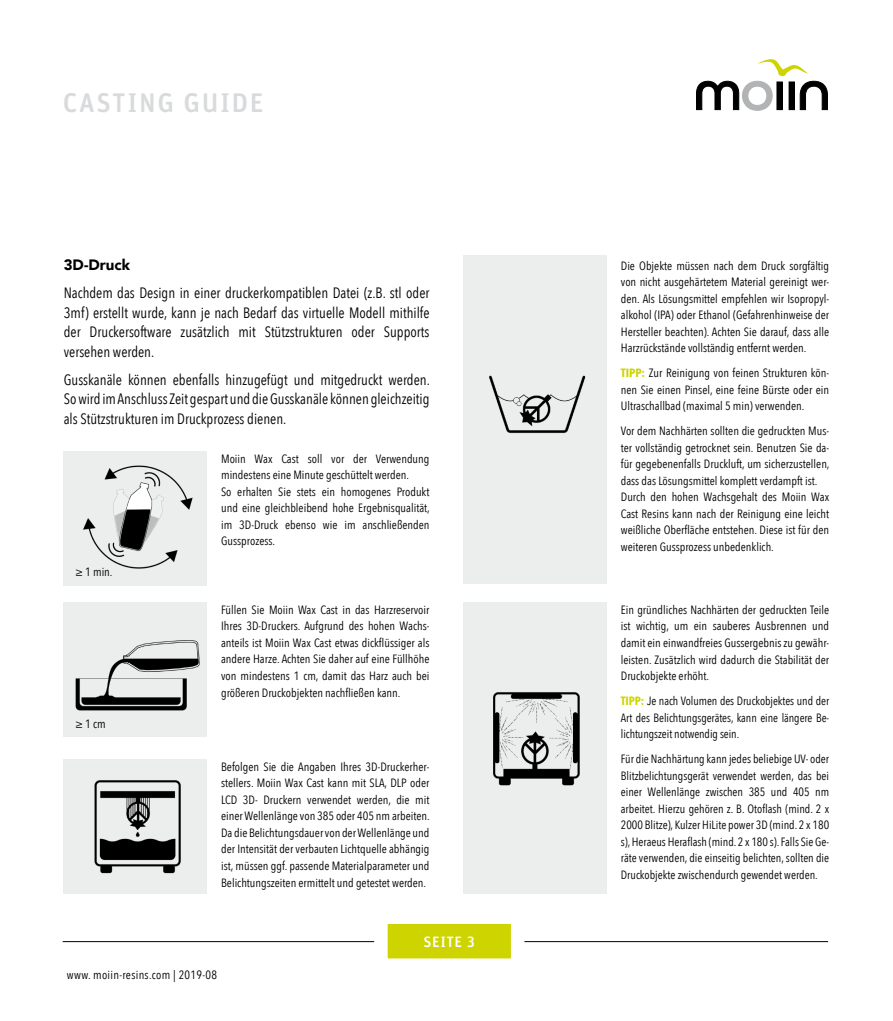
<style>
.page{position:relative;width:893px;height:1021px;background:#fff}
.page>*{position:absolute;margin:0;border:0;box-sizing:border-box;transform-origin:0 0}
.t1{font:500 27px "Unit Rounded Pro";letter-spacing:.06em;color:#d9dadb}
.t2{font:15px/19.5px "Avenir Next Condensed";color:#000;text-align:justify}
.t3{font:900 15px "Avenir";color:#000}
.t4{font:500 15px "Unit Rounded Pro";letter-spacing:.035em;color:#fff}
.t5{font:12px/16.5px "Avenir Next Condensed";color:#000;text-align:justify}
.t6{font:12px "Avenir Next Condensed";letter-spacing:.025em;color:#000}
.s1{font-weight:700;color:#cdd400}
</style>
<div class="page">
<svg style="left:696px;top:59px;width:132px;height:52px"></svg>
<hr style="left:63px;top:941px;width:765px;height:1px;background:#000">
<div style="left:381px;top:917px;width:137px;height:48px;background:#cdd400"></div>
<div style="left:374px;top:910px;width:150px;height:61px;border:14px solid #fff"></div>
<img style="left:64px;top:451px;width:143px;height:134px">
<img style="left:64px;top:602px;width:143px;height:134px">
<img style="left:64px;top:759px;width:143px;height:134px">
<div style="left:463px;top:255px;width:144px;height:329px;background:#eceded"></div>
<img style="left:489px;top:375px;width:97px;height:58px">
<div style="left:463px;top:602px;width:144px;height:291px;background:#eceded"></div>
<img style="left:493px;top:692px;width:87px;height:94px">
<div style="left:148px;top:698px;width:20px;height:5px;background:#000"></div>
<h1 class="t1" style="left:63px;top:84px;width:202px">CASTING GUIDE</h1>
<p class="t3" style="left:64px;top:252px;width:68px">3D-Druck</p>
<p class="t2" style="left:64px;top:282px;width:367px">Nachdem das Design in einer druckerkompatiblen Datei (z.B. stl oder 3mf) erstellt wurde, kann je nach Bedarf das virtuelle Modell mithilfe der Druckersoftware zusätzlich mit Stützstrukturen oder Supports versehen werden.</p>
<p class="t2" style="left:64px;top:369px;width:368px">Gusskanäle können ebenfalls hinzugefügt und mitgedruckt werden.<br>So wird im Anschluss Zeit gespart und die Gusskanäle können gleichzeitig als Stützstrukturen im Druckprozess dienen.</p>
<p class="t5" style="left:221px;top:450px;width:210px;text-align:left">Moiin Wax Cast soll vor der Verwendung mindestens eine Minute geschüttelt werden.<br>So erhalten Sie stets ein homogenes Produkt und eine gleichbleibend hohe Ergebnisqualität, im 3D-Druck ebenso wie im anschließenden Gussprozess.</p>
<p class="t5" style="left:75px;top:562px;width:39px">≥ 1 min.</p>
<p class="t5" style="left:75px;top:715px;width:32px">≥ 1 cm</p>
<p class="t5" style="left:221px;top:601px;width:210px">Füllen Sie Moiin Wax Cast in das Harzreservoir Ihres 3D-Druckers. Aufgrund des hohen Wachs&shy;anteils ist Moiin Wax Cast etwas dickflüssiger als andere Harze. Achten Sie daher auf eine Füllhöhe von mindestens 1 cm, damit das Harz auch bei größeren Druckobjekten nachfließen kann.</p>
<p class="t5" style="left:221px;top:758px;width:210px">Befolgen Sie die Angaben Ihres 3D-Druckerher&shy;stellers. Moiin Wax Cast kann mit SLA, DLP oder LCD 3D- Druckern verwendet werden, die mit einer Wellenlänge von 385 oder 405 nm arbeiten.<br>Da die Belichtungsdauer von der Wellenlänge und der Intensität der verbauten Lichtquelle abhängig ist, müssen ggf. passende Materialparameter und Belichtungszeiten ermittelt und getestet werden.</p>
<p class="t4" style="left:424px;top:931px;width:53px">SEITE 3</p>
<p class="t6" style="left:67px;top:964px;width:152px">www. moiin-resins.com | 2019-08</p>
<p class="t5" style="left:621px;top:257px;width:210px">Die Objekte müssen nach dem Druck sorgfältig von nicht ausgehärtetem Material gereinigt wer&shy;den. Als Lösungsmittel empfehlen wir Isopropyl&shy;alkohol (IPA) oder Ethanol (Gefahrenhinweise der Hersteller beachten). Achten Sie darauf, dass alle Harzrückstände vollständig entfernt werden.</p>
<p class="t5" style="left:621px;top:364px;width:210px"><span class="s1">TIPP:</span> Zur Reinigung von feinen Strukturen kön&shy;nen Sie einen Pinsel, eine feine Bürste oder ein Ultraschallbad (maximal 5 min) verwenden.</p>
<p class="t5" style="left:621px;top:422px;width:210px;text-align:left">Vor dem Nachhärten sollten die gedruckten Mus&shy;ter vollständig getrocknet sein. Benutzen Sie da&shy;für gegebenenfalls Druckluft, um sicherzustellen, dass das Lösungsmittel komplett verdampft ist.<br>Durch den hohen Wachsgehalt des Moiin Wax Cast Resins kann nach der Reinigung eine leicht weißliche Oberfläche entstehen. Diese ist für den weiteren Gussprozess unbedenklich.</p>
<p class="t5" style="left:621px;top:601px;width:210px">Ein gründliches Nachhärten der gedruckten Teile ist wichtig, um ein sauberes Ausbrennen und damit ein einwandfreies Gussergebnis zu gewähr&shy;leisten. Zusätzlich wird dadurch die Stabilität der Druckobjekte erhöht.</p>
<p class="t5" style="left:621px;top:692px;width:210px"><span class="s1">TIPP:</span> Je nach Volumen des Druckobjektes und der Art des Belichtungsgerätes, kann eine längere Be&shy;lichtungszeit notwendig sein.</p>
<p class="t5" style="left:621px;top:750px;width:210px">Für die Nachhärtung kann jedes beliebige UV- oder Blitzbelichtungsgerät verwendet werden, das bei einer Wellenlänge zwischen 385 und 405 nm arbeitet. Hierzu gehören z. B. Otoflash (mind. 2 x 2000 Blitze), Kulzer HiLite power 3D (mind. 2 x 180 s), Heraeus Heraflash (mind. 2 x 180 s). Falls Sie Ge&shy;räte verwenden, die einseitig belichten, sollten die Druckobjekte zwischendurch gewendet werden.</p>
</div>
